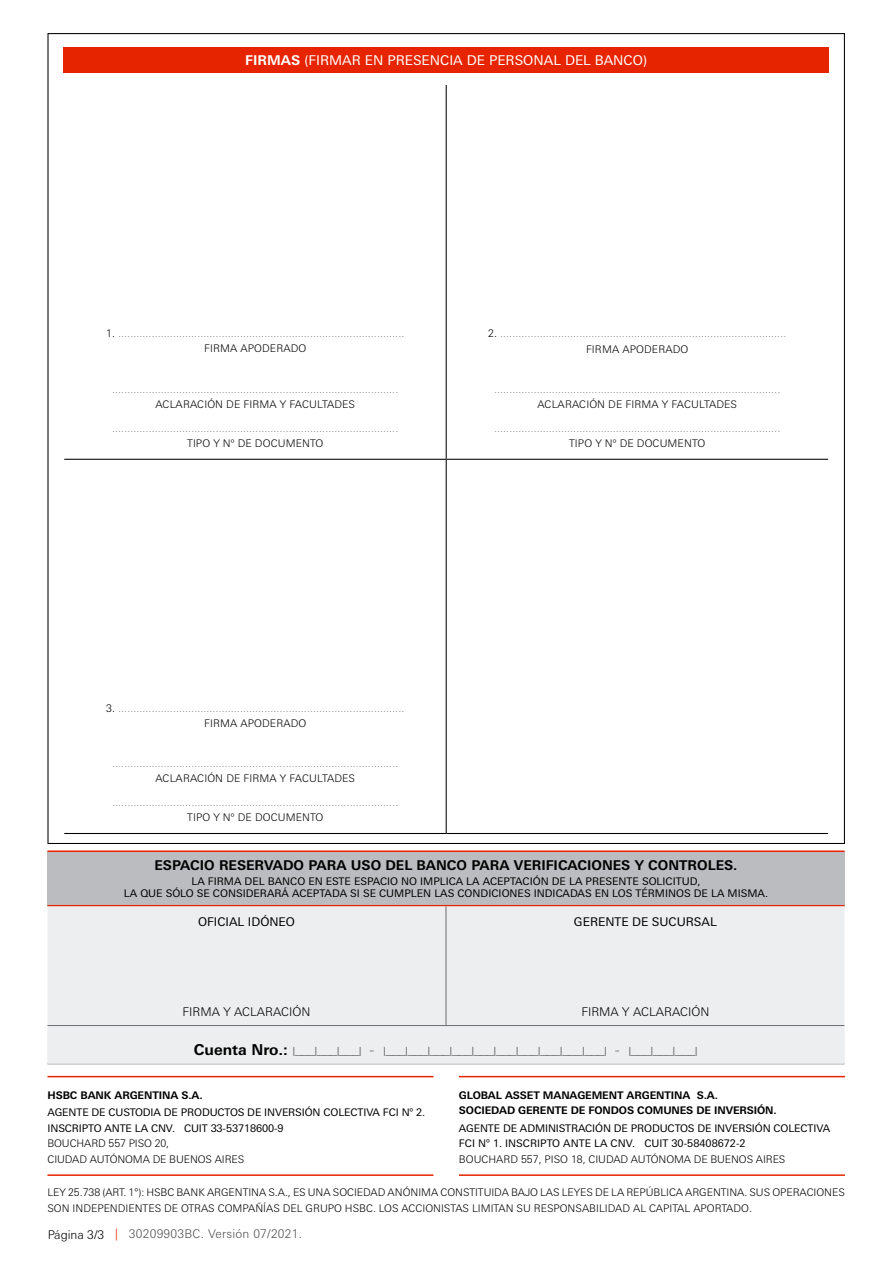
<style>
.page{position:relative;width:893px;height:1263px;background:#fff}
.page>*{position:absolute;margin:0;border:0;box-sizing:border-box;transform-origin:0 0}
.t1{font:300 15px "Univers Nextfor HSBC";color:#6d6c70}
.t2{font:700 13.5px "Univers Nextfor HSBC";color:#000}
.t3{font:13.5px "Univers Nextfor HSBC";color:#fff}
.t4{font:300 12px "Univers Nextfor HSBC";letter-spacing:.02em;color:#504f53}
.t5{font:300 12px "Univers Nextfor HSBC";color:#000}
.t6{font:12px "Univers Nextfor HSBC";color:#000}
.t7{font:300 10.5px/15px "Univers Nextfor HSBC";letter-spacing:.01em;color:#818084;text-align:center}
.t8{font:300 10.5px/15.8px "Univers Nextfor HSBC";letter-spacing:-.005em;color:#000}
.t9{font:10.5px "Univers Nextfor HSBC";letter-spacing:-.01em;color:#000}
.t10{font:700 10.5px/15.8px "Univers Nextfor HSBC";letter-spacing:-.01em;color:#000}
.s1{font-weight:700}
.s2{color:#000}
.s3{font-weight:700;color:#000}
.s4{font-size:9px}
.s5{color:#e72400}
</style>
<div class="page">
<div style="left:63px;top:47px;width:766px;height:25px;background:#e72400"></div>
<hr style="left:446px;top:85px;width:1px;height:374px;background:#000">
<hr style="left:446px;top:460px;width:1px;height:373px;background:#000">
<hr style="left:64px;top:833px;width:382px;height:1px;background:#000">
<hr style="left:446px;top:833px;width:382px;height:1px;background:#000">
<hr style="left:64px;top:459px;width:382px;height:1px;background:#000">
<hr style="left:446px;top:459px;width:382px;height:1px;background:#000">
<div style="left:47px;top:851px;width:797px;height:55px;background:#bbbcbf"></div>
<hr style="left:47px;top:850px;width:797px;height:2px;background:#e72400">
<hr style="left:47px;top:905px;width:797px;height:1px;background:#e72400">
<div style="left:47px;top:906px;width:797px;height:125px;background:#edeeef"></div>
<hr style="left:446px;top:906px;width:1px;height:119px;background:#6d6c70">
<hr style="left:47px;top:1025px;width:399px;height:1px;background:#6d6c70">
<hr style="left:446px;top:1025px;width:398px;height:1px;background:#6d6c70">
<div style="left:47px;top:1031px;width:797px;height:33px;background:#edeeef"></div>
<hr style="left:47px;top:1076px;width:386px;height:1px;background:#e72400">
<hr style="left:47px;top:1174px;width:386px;height:2px;background:#e72400">
<hr style="left:459px;top:1076px;width:386px;height:1px;background:#e72400">
<hr style="left:459px;top:1174px;width:386px;height:2px;background:#e72400">
<p class="t3" style="left:245px;top:52px;width:403px"><span class="s1">FIRMAS</span> (FIRMAR EN PRESENCIA DE PERSONAL DEL BANCO)</p>
<p class="t7" style="left:106px;top:326px;width:300px"><span class="s2">1.</span> ..............................................................................................<br><span class="s2">FIRMA APODERADO</span></p>
<p class="t7" style="left:112px;top:382px;width:288px">..............................................................................................</p>
<p class="t8" style="left:155px;top:396px;width:201px">ACLARACIÓN DE FIRMA Y FACULTADES</p>
<p class="t7" style="left:112px;top:420px;width:288px">..............................................................................................</p>
<p class="t8" style="left:187px;top:435px;width:138px">TIPO Y Nº DE DOCUMENTO</p>
<p class="t7" style="left:488px;top:326px;width:300px"><span class="s2">2.</span> ..............................................................................................<br><span class="s2">FIRMA APODERADO</span></p>
<p class="t7" style="left:494px;top:382px;width:288px">..............................................................................................</p>
<p class="t8" style="left:537px;top:396px;width:201px">ACLARACIÓN DE FIRMA Y FACULTADES</p>
<p class="t7" style="left:494px;top:420px;width:288px">..............................................................................................</p>
<p class="t8" style="left:569px;top:435px;width:138px">TIPO Y Nº DE DOCUMENTO</p>
<p class="t7" style="left:106px;top:700px;width:300px"><span class="s2">3.</span> ..............................................................................................<br><span class="s2">FIRMA APODERADO</span></p>
<p class="t7" style="left:112px;top:756px;width:288px">..............................................................................................</p>
<p class="t8" style="left:155px;top:770px;width:201px">ACLARACIÓN DE FIRMA Y FACULTADES</p>
<p class="t7" style="left:112px;top:794px;width:288px">..............................................................................................</p>
<p class="t8" style="left:187px;top:809px;width:138px">TIPO Y Nº DE DOCUMENTO</p>
<p class="t2" style="left:154px;top:857px;width:584px">ESPACIO RESERVADO PARA USO DEL BANCO PARA VERIFICACIONES Y CONTROLES.</p>
<p class="t9" style="left:191px;top:875px;width:25px">LA FIRMA</p>
<p class="t9" style="left:245px;top:875px;width:8px">DEL</p>
<p class="t9" style="left:268px;top:875px;width:16px">BANCO</p>
<p class="t9" style="left:308px;top:875px;width:53px">EN ESTEESPACIO</p>
<p class="t9" style="left:401px;top:875px;width:27px">NO IMPLICA</p>
<p class="t9" style="left:466px;top:875px;width:25px">LA ACEP</p>
<p class="t9" style="left:510px;top:875px;width:83px">TACIÓNDE LA PRESEN</p>
<p class="t9" style="left:627px;top:875px;width:22px">TE SOLICI</p>
<p class="t9" style="left:676px;top:875px;width:26px">TUD,</p>
<p class="t9" style="left:124px;top:887px;width:97px">LA QUE SÓLO SE CONSIDERAR</p>
<p class="t9" style="left:282px;top:887px;width:19px">Á ACEP</p>
<p class="t9" style="left:319px;top:887px;width:14px">TADA</p>
<p class="t9" style="left:350px;top:887px;width:52px">SI SE CUMPLEN</p>
<p class="t9" style="left:434px;top:887px;width:8px">LAS</p>
<p class="t9" style="left:457px;top:887px;width:8px">CONDICIONES</p>
<p class="t9" style="left:534px;top:887px;width:8px">INDICADAS</p>
<p class="t9" style="left:595px;top:887px;width:25px">EN LOS</p>
<p class="t9" style="left:635px;top:887px;width:21px">TÉRMINOS</p>
<p class="t9" style="left:694px;top:887px;width:43px">DELAMISMA</p>
<p class="t9" style="left:765px;top:887px;width:5px">.</p>
<p class="t6" style="left:198px;top:914px;width:8px">OFICIAL</p>
<p class="t6" style="left:248px;top:914px;width:31px">IDÓNEO</p>
<p class="t6" style="left:574px;top:914px;width:18px">GEREN</p>
<p class="t6" style="left:615px;top:914px;width:80px">TE DE SUCURSAL</p>
<p class="t5" style="left:581px;top:1004px;width:129px">FIRMA Y ACLARACIÓN</p>
<h1 class="t1" style="left:194px;top:1040px;width:506px"><span class="s3">Cuenta Nro.:</span> <span class="s4">|</span>___<span class="s4">|</span>___<span class="s4">|</span>___<span class="s4">|</span> - <span class="s4">|</span>___<span class="s4">|</span>___<span class="s4">|</span>___<span class="s4">|</span>___<span class="s4">|</span>___<span class="s4">|</span>___<span class="s4">|</span>___<span class="s4">|</span>___<span class="s4">|</span>___<span class="s4">|</span>___<span class="s4">|</span> - <span class="s4">|</span>___<span class="s4">|</span>___<span class="s4">|</span>___<span class="s4">|</span></h1>
<p class="t10" style="left:47px;top:1087px;width:157px">HSBC BANK ARGENTINA S.A.</p>
<p class="t9" style="left:47px;top:1106px;width:95px">AGENTE DE CUSTODIA</p>
<p class="t9" style="left:164px;top:1106px;width:25px">DE PROD</p>
<p class="t9" style="left:210px;top:1106px;width:79px">UCTOS DE INVERSI</p>
<p class="t9" style="left:305px;top:1106px;width:27px">ÓN COLEC</p>
<p class="t9" style="left:358px;top:1106px;width:31px">TIVA FCI</p>
<p class="t9" style="left:402px;top:1106px;width:25px">Nº 2.</p>
<p class="t9" style="left:47px;top:1122px;width:7px">INSCRIP</p>
<p class="t9" style="left:88px;top:1122px;width:197px">TO ANTE LA CNV. CUIT 33-53718600-9</p>
<p class="t8" style="left:47px;top:1136px;width:198px">BOUCHARD 557 PISO 20,<br>CIUDAD AUTÓNOMA DE BUENOS AIRES</p>
<p class="t5" style="left:183px;top:1004px;width:129px">FIRMA Y ACLARACIÓN</p>
<p class="t10" style="left:459px;top:1087px;width:319px">GLOBAL ASSET MANAGEMENT ARGENTINA S.A.<br>SOCIEDAD GERENTE DE FONDOS COMUNES DE INVERSIÓN.</p>
<p class="t9" style="left:459px;top:1122px;width:69px">AGENTE DE ADMINIS</p>
<p class="t9" style="left:565px;top:1122px;width:13px">TRACI</p>
<p class="t9" style="left:595px;top:1122px;width:44px">ÓNDE PROD</p>
<p class="t9" style="left:660px;top:1122px;width:79px">UCTOS DE INVERSI</p>
<p class="t9" style="left:755px;top:1122px;width:27px">ÓN COLEC</p>
<p class="t9" style="left:808px;top:1122px;width:24px">TIVA</p>
<p class="t9" style="left:459px;top:1138px;width:6px">FCI</p>
<p class="t9" style="left:478px;top:1138px;width:34px">Nº 1. INSCRIP</p>
<p class="t9" style="left:547px;top:1138px;width:200px">TO ANTE LA CNV. CUIT 30-58408672-2</p>
<p class="t8" style="left:459px;top:1151px;width:328px">BOUCHARD 557, PISO 18, CIUDAD AUTÓNOMA DE BUENOS AIRES</p>
<p class="t8" style="left:47px;top:1185px;width:799px">LEY 25.738 (ART. 1°): HSBC BANK ARGENTINA S.A., ES UNA SOCIEDAD ANÓNIMA CONSTITUIDA BAJO LAS LEYES DE LA REPÚBLICA ARGENTINA. SUS OPERACIONES<br>SON INDEPENDIENTES DE OTRAS COMPAÑÍAS DEL GRUPO HSBC. LOS ACCIONISTAS LIMITAN SU RESPONSABILIDAD AL CAPITAL APORTADO.</p>
<p class="t4" style="left:48px;top:1227px;width:256px"><span class="s2">Página 3/3</span> <span class="s5">|</span> 30209903BC. Versión 07/2021.</p>
</div>
